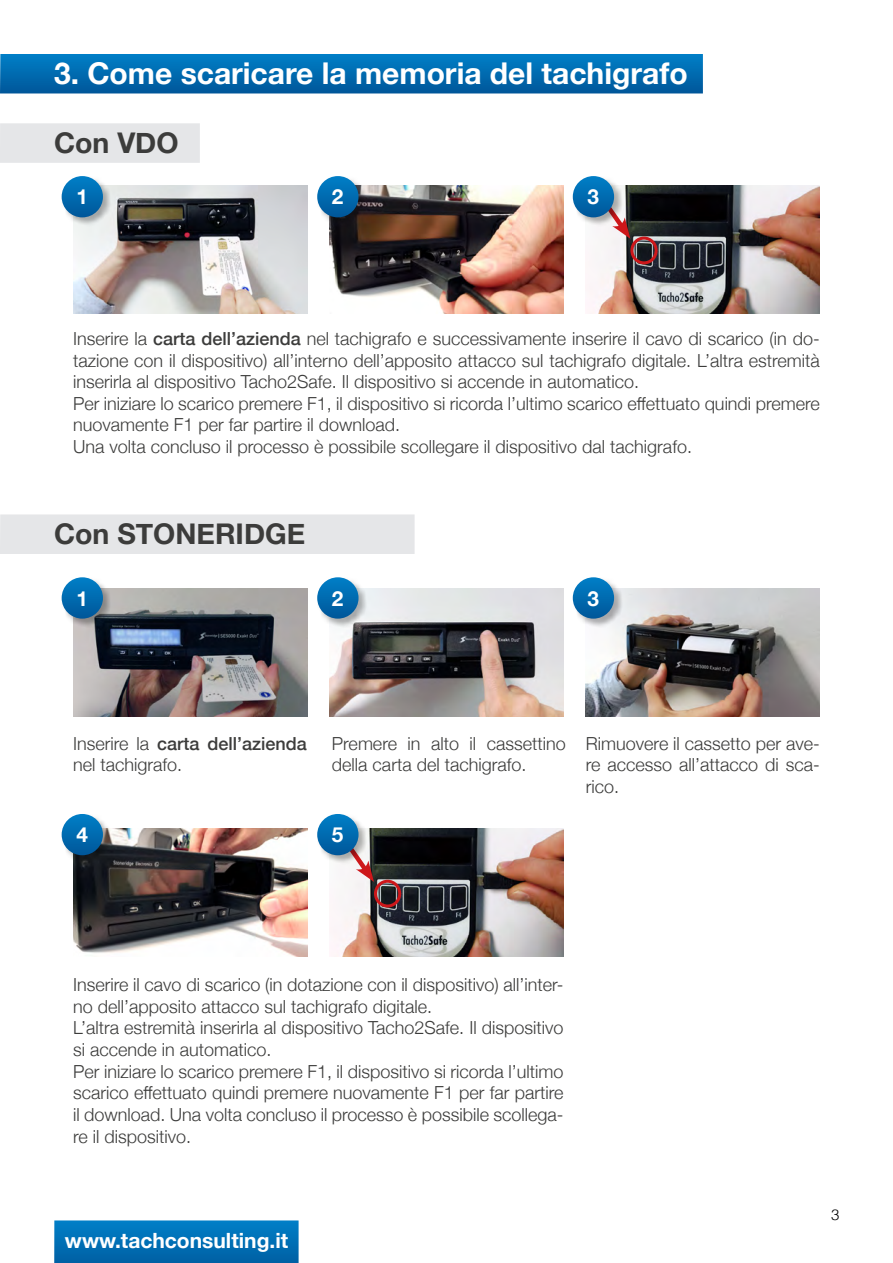
<style>
.page{position:relative;width:893px;height:1263px;background:#fff}
.page>*{position:absolute;margin:0;border:0;box-sizing:border-box;transform-origin:0 0}
.t1{font:700 30px "Helvetica Neue";color:#fff}
.t2{font:700 28.5px "Helvetica Neue";color:#3c3c3b}
.t3{font:700 21px "Helvetica Neue";color:#fff}
.t4{font:700 20.7px "Helvetica Neue";color:#fff}
.t5{font:300 18px/21.6px "Helvetica Neue";color:#3c3c3b}
.t6{font:300 15px "Helvetica";color:#000}
.s1{font-weight:500}
</style>
<div class="page">
<img style="left:330px;top:186px;width:233px;height:127px">
<img style="left:330px;top:589px;width:233px;height:127px">
<img style="left:586px;top:589px;width:234px;height:127px">
<img style="left:73px;top:829px;width:234px;height:127px">
<img style="left:73px;top:186px;width:234px;height:127px">
<img style="left:73px;top:589px;width:234px;height:127px">
<img style="left:589px;top:186px;width:231px;height:127px">
<div style="left:630px;top:237px;width:28px;height:27px;border:3px solid #cd171a;border-radius:50%"></div>
<svg style="left:594px;top:189px;width:36px;height:50px"></svg>
<img style="left:333px;top:829px;width:230px;height:127px">
<div style="left:374px;top:880px;width:27px;height:27px;border:3px solid #cd171a;border-radius:50%"></div>
<svg style="left:337px;top:832px;width:37px;height:50px"></svg>
<div style="left:62px;top:176px;width:50px;height:51px;background:#000;opacity:.31"></div>
<div style="left:62px;top:176px;width:41px;height:41px;background:linear-gradient(to bottom,#017fc7,#00579a);border-radius:21px"></div>
<div style="left:317px;top:176px;width:51px;height:51px;background:#000;opacity:.31"></div>
<div style="left:317px;top:176px;width:42px;height:41px;background:linear-gradient(to bottom,#0581c7,#005699);border-radius:21px"></div>
<div style="left:573px;top:176px;width:50px;height:51px;background:#000;opacity:.31"></div>
<div style="left:573px;top:176px;width:41px;height:41px;background:linear-gradient(to bottom,#017fc7,#00579a);border-radius:21px"></div>
<div style="left:62px;top:577px;width:50px;height:51px;background:#000;opacity:.31"></div>
<div style="left:62px;top:577px;width:41px;height:42px;background:linear-gradient(to bottom,#0280c8,#015799);border-radius:21px"></div>
<div style="left:317px;top:577px;width:51px;height:51px;background:#000;opacity:.31"></div>
<svg style="left:317px;top:577px;width:42px;height:42px"></svg>
<div style="left:573px;top:577px;width:50px;height:51px;background:#000;opacity:.31"></div>
<div style="left:573px;top:577px;width:41px;height:42px;background:linear-gradient(to bottom,#0280c7,#02589a);border-radius:21px"></div>
<div style="left:62px;top:814px;width:50px;height:50px;background:#000;opacity:.31"></div>
<div style="left:62px;top:814px;width:41px;height:41px;background:linear-gradient(to bottom,#017fc7,#005699);border-radius:21px"></div>
<div style="left:317px;top:814px;width:51px;height:50px;background:#000;opacity:.31"></div>
<div style="left:317px;top:814px;width:42px;height:41px;background:linear-gradient(to bottom,#0481c8,#005699);border-radius:21px"></div>
<div style="left:0;top:54px;width:703px;height:39px;background:linear-gradient(to bottom,#007fc7,#00579a)"></div>
<div style="left:0;top:123px;width:200px;height:40px;background:#e5e6e8"></div>
<div style="left:0;top:514px;width:415px;height:40px;background:#e5e6e8"></div>
<div style="left:54px;top:1220px;width:245px;height:43px;background:linear-gradient(to bottom,#007fc7,#0060a4)"></div>
<h1 class="t1" style="left:54px;top:50px;width:635px">3. Come scaricare la memoria del tachigrafo</h1>
<h2 class="t2" style="left:54px;top:120px;width:126px">Con VDO</h2>
<p class="t4" style="left:76px;top:181px;width:13px">1</p>
<p class="t4" style="left:332px;top:181px;width:13px">2</p>
<p class="t4" style="left:587px;top:181px;width:13px">3</p>
<p class="t5" style="left:73px;top:326px;width:748px">Inserire la <span class="s1">carta dell’azienda</span> nel tachigrafo e successivamente inserire il cavo di scarico (in do&shy;tazione con il dispositivo) all’interno dell’apposito attacco sul tachigrafo digitale. L’altra estremità inserirla al dispositivo Tacho2Safe. Il dispositivo si accende in automatico.<br>Per iniziare lo scarico premere F1, il dispositivo si ricorda l’ultimo scarico effettuato quindi premere nuovamente F1 per far partire il download.<br>Una volta concluso il processo è possibile scollegare il dispositivo dal tachigrafo.</p>
<h2 class="t2" style="left:54px;top:511px;width:253px">Con STONERIDGE</h2>
<p class="t4" style="left:76px;top:582px;width:13px">1</p>
<p class="t4" style="left:332px;top:582px;width:13px">2</p>
<p class="t4" style="left:587px;top:582px;width:13px">3</p>
<p class="t5" style="left:73px;top:731px;width:235px">Inserire la <span class="s1">carta dell’azienda </span>nel tachigrafo.</p>
<p class="t5" style="left:332px;top:731px;width:235px">Premere in alto il cassettino della carta del tachigrafo.</p>
<p class="t5" style="left:586px;top:731px;width:235px;text-align:justify">Rimuovere il cassetto per ave&shy;re accesso all’attacco di sca&shy;rico.</p>
<p class="t4" style="left:76px;top:819px;width:13px">4</p>
<p class="t4" style="left:332px;top:819px;width:13px">5</p>
<p class="t5" style="left:73px;top:973px;width:492px">Inserire il cavo di scarico (in dotazione con il dispositivo) all’inter&shy;no dell’apposito attacco sul tachigrafo digitale.<br>L’altra estremità inserirla al dispositivo Tacho2Safe. Il dispositivo si accende in automatico.<br>Per iniziare lo scarico premere F1, il dispositivo si ricorda l’ultimo scarico effettuato quindi premere nuovamente F1 per far partire il download. Una volta concluso il processo è possibile scollega&shy;re il dispositivo.</p>
<p class="t3" style="left:65px;top:1224px;width:225px">www.tachconsulting.it</p>
<p class="t6" style="left:831px;top:1202px;width:10px">3</p>
</div>
